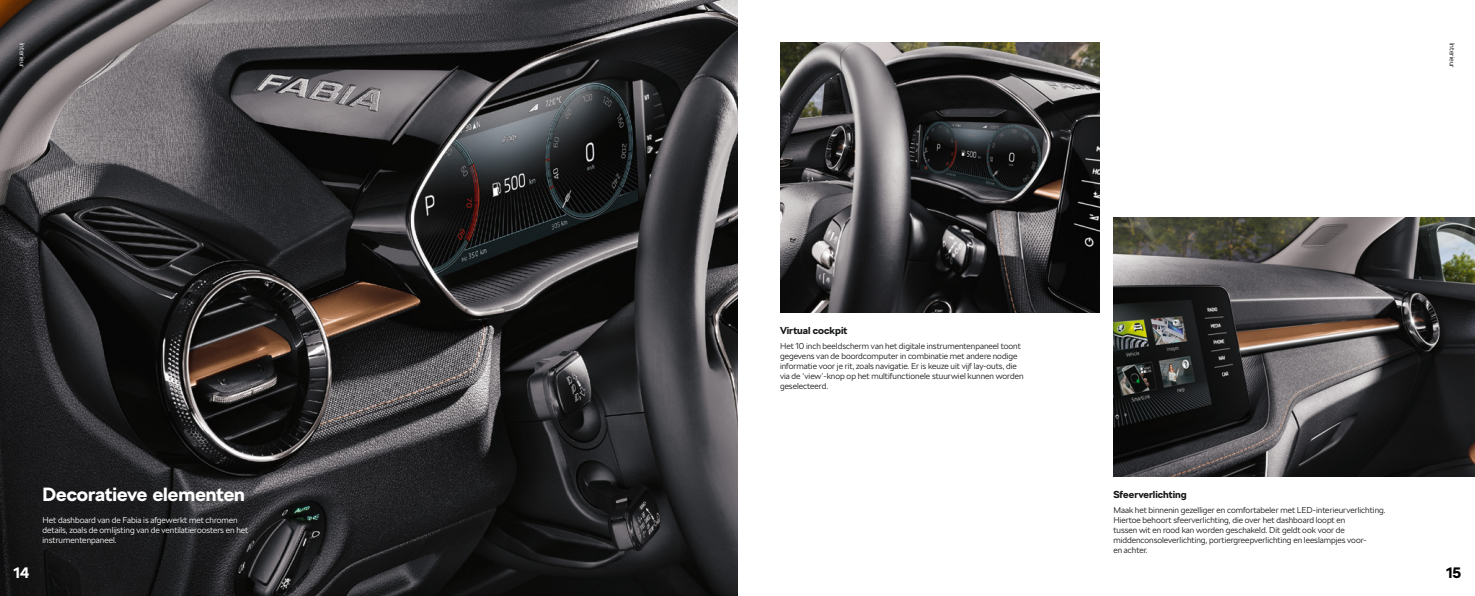
<style>
.page{position:relative;width:1475px;height:596px;background:#fff}
.page>*{position:absolute;margin:0;border:0;box-sizing:border-box;transform-origin:0 0}
.t1{font:700 19px "SKODA Next";color:#fff}
.t2{font:700 15px "SKODA Next";color:#000}
.t3{font:700 15px "SKODA Next";color:#fff}
.t4{font:700 10px "SKODA Next";color:#161718}
.t5{font:300 8.5px/10.2px "SKODA Next";color:#161718}
.t6{font:300 8.5px/10.2px "SKODA Next";color:#fff}
.t7{font:300 7px "SKODA Next";color:#000}
.t8{font:300 7px "SKODA Next";color:#fff}
</style>
<div class="page">
<hr style="left:737px;top:0;width:1px;height:595px;background:#000">
<img style="left:0;top:0;width:737px;height:595px">
<img style="left:780px;top:43px;width:318px;height:269px">
<img style="left:1113px;top:217px;width:361px;height:259px">
<p class="t8" style="left:26px;top:43px;width:27px;rotate:90deg">Interieur</p>
<h2 class="t3" style="left:14px;top:563px;width:17px">14</h2>
<h1 class="t1" style="left:43px;top:482px;width:204px">Decoratieve elementen</h1>
<p class="t6" style="left:43px;top:514px;width:207px">Het dashboard van de Fabia is afgewerkt met chromen details, zoals de omlijsting van de ventilatieroosters en het instrumentenpaneel.</p>
<p class="t7" style="left:1455px;top:43px;width:27px;rotate:90deg">Interieur</p>
<p class="t4" style="left:780px;top:324px;width:69px">Virtual cockpit</p>
<p class="t5" style="left:780px;top:340px;width:245px">Het 10 inch beeldscherm van het digitale instrumentenpaneel toont gegevens van de boordcomputer in combinatie met andere nodige informatie voor je rit, zoals navigatie. Er is keuze uit vijf lay-outs, die via de ‘view’-knop op het multifunctionele stuurwiel kunnen worden geselecteerd.</p>
<p class="t4" style="left:1113px;top:488px;width:75px">Sfeerverlichting</p>
<p class="t5" style="left:1113px;top:504px;width:274px">Maak het binnenin gezelliger en comfortabeler met LED-interieurverlichting.<br>Hiertoe behoort sfeerverlichting, die over het dashboard loopt en<br>tussen wit en rood kan worden geschakeld. Dit geldt ook voor de middenconsoleverlichting, portiergreepverlichting en leeslampjes voor-<br>en achter.</p>
<h2 class="t2" style="left:1445px;top:563px;width:17px">15</h2>
</div>
